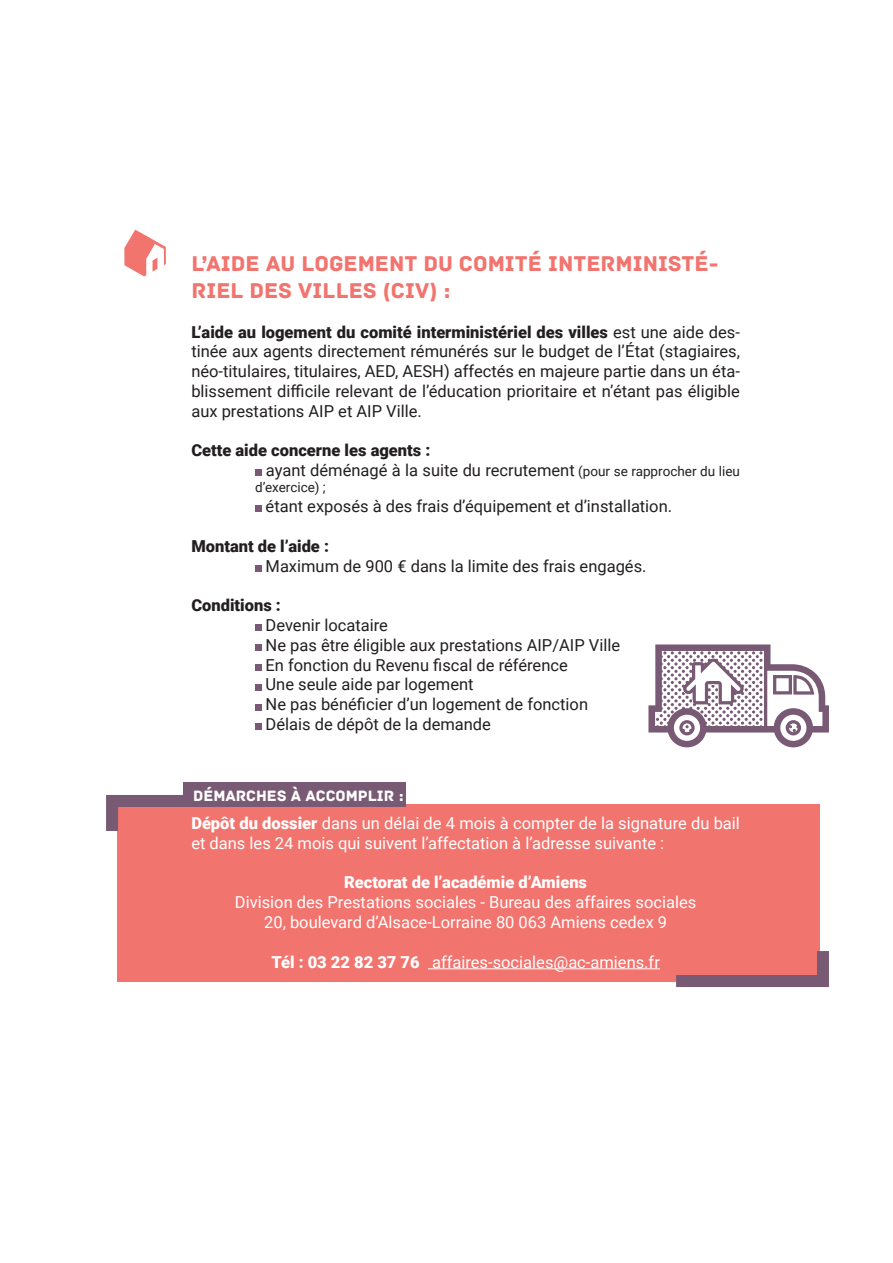
<style>
.page{position:relative;width:893px;height:1263px;background:#fff}
.page>*{position:absolute;margin:0;border:0;box-sizing:border-box;transform-origin:0 0}
.t1{font:22.5px/27px "Archive";color:#f2746f}
.t2{font:16.5px/19.8px "Roboto";color:#231f20}
.t3{font:16.5px/19.8px "Roboto";color:#fff}
.t4{font:900 16.5px "Roboto";color:#fff}
.t5{font:900 16.5px "Roboto";color:#231f20}
.t6{font:15.75px "Archive";color:#fff}
.t7{font:13.5px "Roboto";color:#231f20}
.s1{font-weight:900}
.s2{font-size:13.5px}
</style>
<div class="page">
<div style="left:117px;top:804px;width:703px;height:178px;background:#f2746f"></div>
<svg style="left:676px;top:951px;width:153px;height:36px"></svg>
<svg style="left:106px;top:789px;width:78px;height:42px"></svg>
<div style="left:184px;top:783px;width:222px;height:24px;background:#785a74"></div>
<hr style="left:428px;top:968px;width:232px;height:1px;background:#fff">
<svg style="left:255px;top:470px;width:6px;height:6px"></svg>
<svg style="left:255px;top:506px;width:6px;height:6px"></svg>
<div style="left:255px;top:565px;width:6px;height:7px;background:#785a74"></div>
<svg style="left:255px;top:625px;width:6px;height:6px"></svg>
<div style="left:255px;top:644px;width:6px;height:7px;background:#785a74"></div>
<div style="left:255px;top:664px;width:6px;height:7px;background:#785a74"></div>
<svg style="left:255px;top:684px;width:6px;height:6px"></svg>
<svg style="left:255px;top:704px;width:6px;height:6px"></svg>
<svg style="left:255px;top:724px;width:6px;height:6px"></svg>
<svg style="left:648px;top:644px;width:181px;height:103px"></svg>
<svg style="left:124px;top:230px;width:42px;height:46px"></svg>
<h1 class="t1" style="left:191px;top:250px;width:529px">L’AIDE AU LOGEMENT DU COMITÉ INTERMINISTÉ-<br>RIEL DES VILLES (CIV) :</h1>
<p class="t2" style="left:191px;top:321px;width:550px;text-align:justify"><span class="s1">L’aide au logement du comité interministériel des villes</span> est une aide des&shy;tinée aux agents directement rémunérés sur le budget de l’État (stagiaires, néo-titulaires, titulaires, AED, AESH) affectés en majeure partie dans un éta&shy;blissement difficile relevant de l’éducation prioritaire et n’étant pas éligible aux prestations AIP et AIP Ville.</p>
<p class="t2" style="left:266px;top:440px;width:476px;text-indent:-75px"><span class="s1">Cette aide concerne les agents :<br></span>ayant déménagé à la suite du recrutement <span class="s2">(pour se rapprocher du lieu</span></p>
<p class="t7" style="left:255px;top:478px;width:72px">d’exercice) ;</p>
<p class="t2" style="left:266px;top:496px;width:408px">étant exposés à des frais d’équipement et d’installation.</p>
<p class="t5" style="left:191px;top:534px;width:139px">Montant de l’aide :</p>
<p class="t2" style="left:266px;top:555px;width:382px">Maximum de 900 € dans la limite des frais engagés.</p>
<p class="t5" style="left:191px;top:594px;width:91px">Conditions :</p>
<p class="t2" style="left:266px;top:615px;width:356px">Devenir locataire<br>Ne pas être éligible aux prestations AIP/AIP Ville En fonction du Revenu fiscal de référence<br>Une seule aide par logement<br>Ne pas bénéficier d’un logement de fonction Délais de dépôt de la demande</p>
<p class="t6" style="left:193px;top:786px;width:212px">DÉMARCHES À ACCOMPLIR :</p>
<p class="t3" style="left:191px;top:813px;width:550px"><span class="s1">Dépôt du dossier</span> dans un délai de 4 mois à compter de la signature du bail et dans les 24 mois qui suivent l’affectation à l’adresse suivante :</p>
<p class="t4" style="left:344px;top:871px;width:244px">Rectorat de l’académie d’Amiens</p>
<p class="t3" style="left:235px;top:892px;width:463px;text-align:center">Division des Prestations sociales - Bureau des affaires sociales<br>20, boulevard d’Alsace-Lorraine 80 063 Amiens cedex 9</p>
<p class="t3" style="left:271px;top:951px;width:390px"><span class="s1">Tél : 03 22 82 37 76</span> affaires-sociales@ac-amiens.fr</p>
</div>
